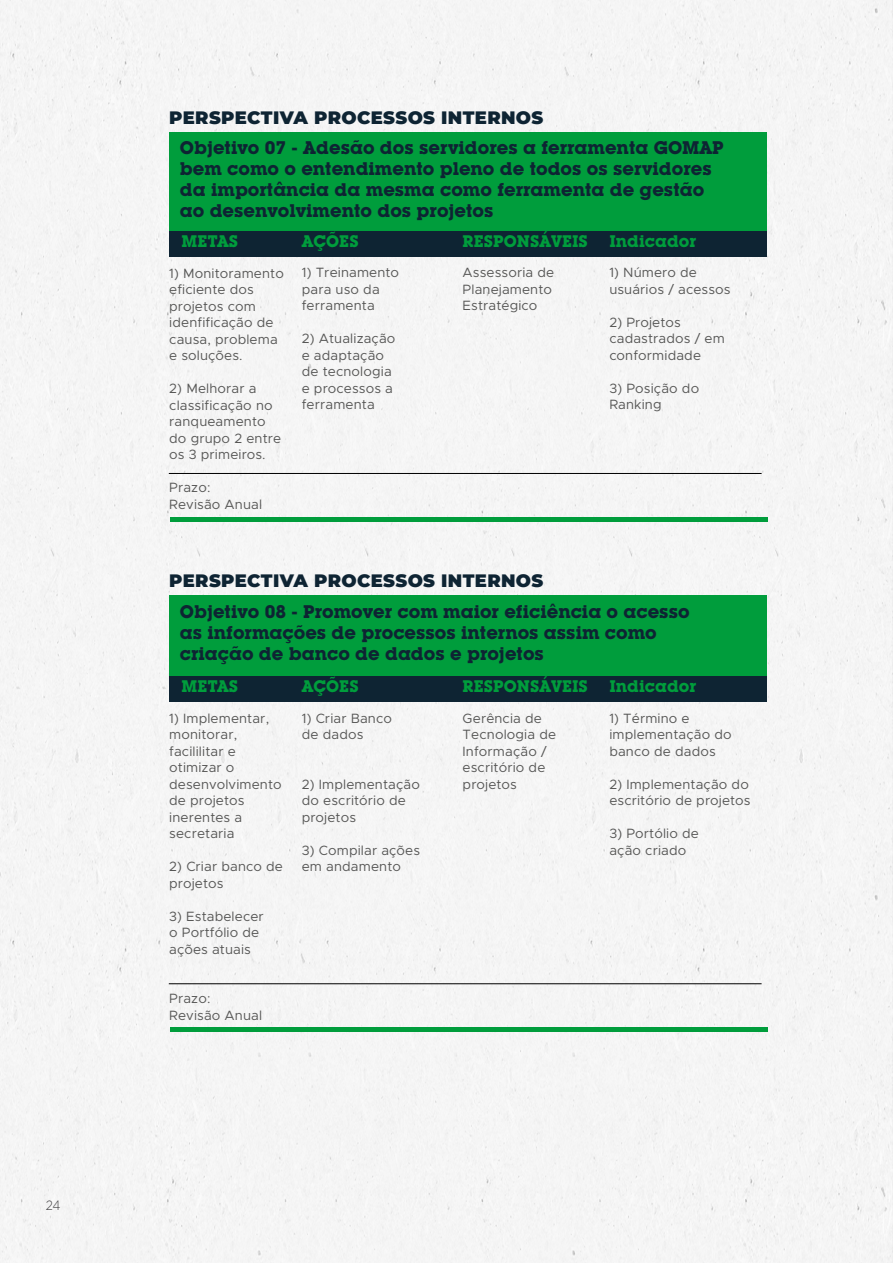
<style>
.page{position:relative;width:893px;height:1263px;background:#f5f5f5}
.page>*{position:absolute;margin:0;border:0;box-sizing:border-box;transform-origin:0 0}
.t1{font:700 18px/21px "Lubalin Graph IT Cby BT";color:#0e2433}
.t2{font:900 18px "Montserrat";letter-spacing:.02em;color:#0e2433}
.t3{font:700 16.5px "Lubalin Graph IT Cby BT";color:#009d3c}
.t4{font:13.5px/16.5px "Metropolis";letter-spacing:.01em;color:#575756}
.t5{font:300 13.5px "Gotham";color:#414042;scale:.9 1}
</style>
<div class="page">
<div style="left:169px;top:229px;width:598px;height:28px;background:#0e2433"></div>
<div style="left:169px;top:674px;width:598px;height:28px;background:#0e2433"></div>
<div style="left:169px;top:132px;width:598px;height:98px;background:#009d3c"></div>
<div style="left:169px;top:596px;width:598px;height:80px;background:#009d3c"></div>
<div style="left:170px;top:517px;width:597px;height:5px;background:#009d3c"></div>
<hr style="left:169px;top:473px;width:593px;height:1px;background:#000">
<hr style="left:170px;top:1028px;width:597px;height:4px;background:#009d3c">
<hr style="left:169px;top:983px;width:593px;height:1px;background:#000">
<p class="t5" style="left:46px;top:1198px;width:18px">24</p>
<h1 class="t2" style="left:169px;top:104px;width:376px">PERSPECTIVA PROCESSOS INTERNOS</h1>
<h1 class="t1" style="left:180px;top:137px;width:546px">Objetivo 07 - Adesão dos servidores a ferramenta GOMAP bem como o entendimento pleno de todos os servidores da importância da mesma como ferramenta de gestão ao desenvolvimento dos projetos</h1>
<p class="t3" style="left:182px;top:231px;width:58px">METAS</p>
<p class="t4" style="left:169px;top:265px;width:116px">1) Monitoramento eficiente dos projetos com idenfificação de causa, problema e soluções.</p>
<p class="t4" style="left:169px;top:380px;width:114px">2) Melhorar a classificação no ranqueamento do grupo 2 entre os 3 primeiros.</p>
<p class="t4" style="left:169px;top:479px;width:94px">Prazo:<br>Revisão Anual</p>
<p class="t3" style="left:302px;top:231px;width:58px">AÇÕES</p>
<p class="t4" style="left:302px;top:265px;width:99px">1) Treinamento para uso da ferramenta</p>
<p class="t4" style="left:302px;top:331px;width:95px">2) Atualização e adaptação de tecnologia e processos a ferramenta</p>
<p class="t3" style="left:463px;top:231px;width:127px">RESPONSÁVEIS</p>
<p class="t4" style="left:463px;top:265px;width:93px">Assessoria de<br>Planejamento<br>Estratégico</p>
<p class="t3" style="left:609px;top:231px;width:88px">Indicador</p>
<p class="t4" style="left:609px;top:265px;width:123px">1) Número de usuários / acessos</p>
<p class="t4" style="left:609px;top:314px;width:117px">2) Projetos cadastrados / em conformidade</p>
<p class="t4" style="left:609px;top:380px;width:91px">3) Posição do<br>Ranking</p>
<h1 class="t2" style="left:169px;top:567px;width:376px">PERSPECTIVA PROCESSOS INTERNOS</h1>
<h1 class="t1" style="left:180px;top:601px;width:511px">Objetivo 08 - Promover com maior eficiência o acesso as informações de processos internos assim como criação de banco de dados e projetos</h1>
<p class="t3" style="left:182px;top:676px;width:58px">METAS</p>
<p class="t4" style="left:169px;top:710px;width:114px">1) Implementar, monitorar, facililitar e otimizar o desenvolvimento de projetos inerentes a secretaria</p>
<p class="t4" style="left:169px;top:858px;width:115px">2) Criar banco de projetos</p>
<p class="t4" style="left:169px;top:908px;width:96px">3) Estabelecer o Portfólio de ações atuais</p>
<p class="t4" style="left:169px;top:990px;width:94px">Prazo:<br>Revisão Anual</p>
<p class="t3" style="left:302px;top:676px;width:58px">AÇÕES</p>
<p class="t4" style="left:302px;top:710px;width:92px">1) Criar Banco de dados</p>
<p class="t4" style="left:302px;top:776px;width:120px">2) Implementação do escritório de projetos</p>
<p class="t4" style="left:302px;top:842px;width:120px">3) Compilar ações em andamento</p>
<p class="t3" style="left:463px;top:676px;width:127px">RESPONSÁVEIS</p>
<p class="t4" style="left:463px;top:710px;width:95px">Gerência de<br>Tecnologia de<br>Informação / escritório de projetos</p>
<p class="t3" style="left:609px;top:676px;width:88px">Indicador</p>
<p class="t4" style="left:609px;top:710px;width:124px">1) Término e implementação do banco de dados</p>
<p class="t4" style="left:609px;top:776px;width:143px">2) Implementação do escritório de projetos</p>
<p class="t4" style="left:609px;top:825px;width:91px">3) Portólio de ação criado</p>
</div>
